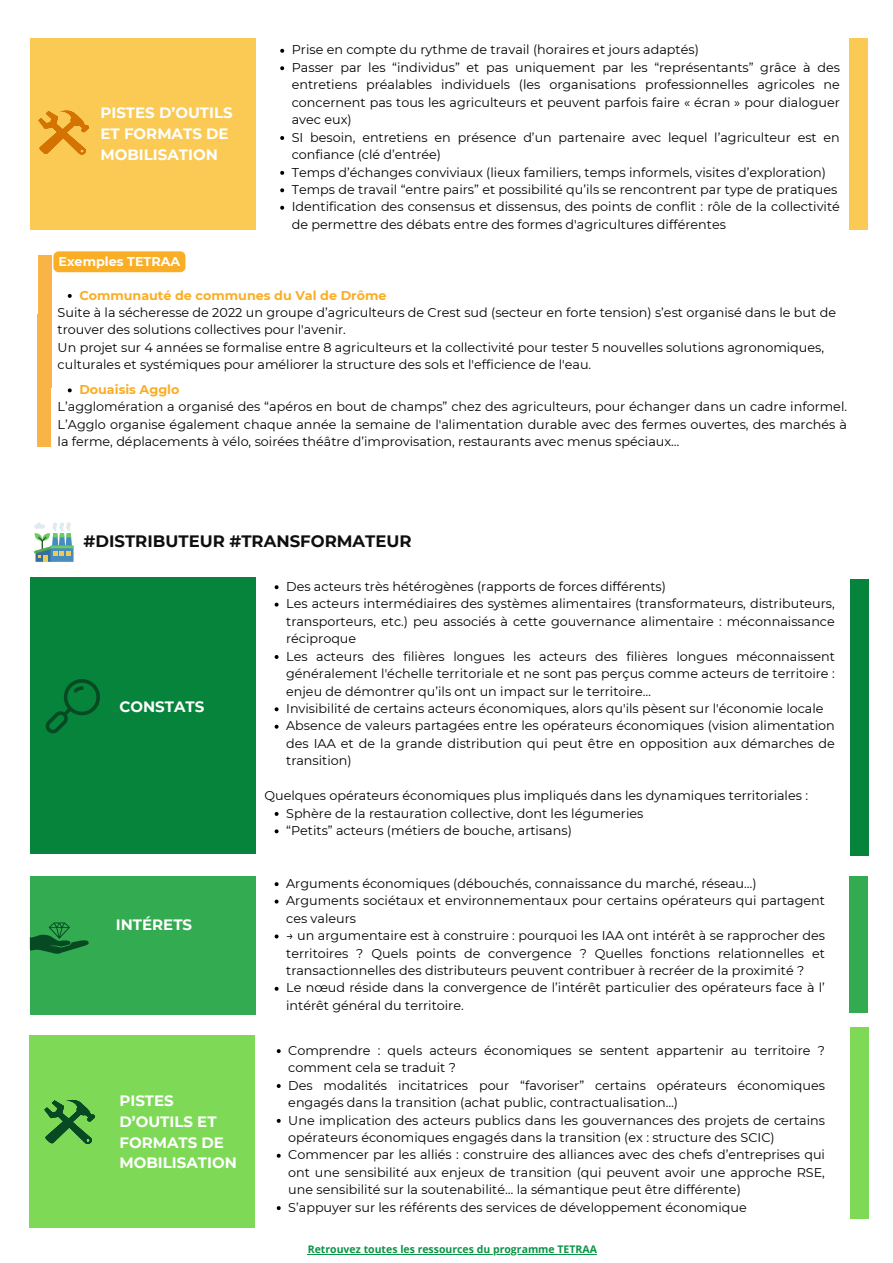
<style>
.page{position:relative;width:893px;height:1263px;background:#fff}
.page>*{position:absolute;margin:0;border:0;box-sizing:border-box;transform-origin:0 0}
.t1{font:700 16.5px "Montserrat";color:#100f0d}
.t2{font:700 15px/20.9px "Montserrat";color:#fff}
.t3{font:12.75px/17.4px "Montserrat";color:#000}
.t4{font:700 12.75px "Montserrat";color:#faae25}
.t5{font:700 12.75px "Montserrat";color:#fefefe}
.t6{font:700 10.5px "Open Sans";color:#099446}
</style>
<div class="page">
<div style="left:30px;top:38px;width:225px;height:191px;background:#faca55"></div>
<div style="left:38px;top:255px;width:14px;height:133px;background:#f9b347"></div>
<div style="left:30px;top:577px;width:225px;height:276px;background:#06843c"></div>
<div style="left:30px;top:876px;width:225px;height:138px;background:#33ab50"></div>
<div style="left:30px;top:1035px;width:225px;height:193px;background:#7ed957"></div>
<svg style="left:34px;top:522px;width:40px;height:40px"></svg>
<svg style="left:38px;top:110px;width:51px;height:45px"></svg>
<svg style="left:280px;top:49px;width:4px;height:4px"></svg>
<svg style="left:280px;top:66px;width:4px;height:4px"></svg>
<svg style="left:280px;top:136px;width:4px;height:4px"></svg>
<svg style="left:280px;top:171px;width:4px;height:4px"></svg>
<svg style="left:280px;top:188px;width:4px;height:4px"></svg>
<svg style="left:280px;top:206px;width:4px;height:4px"></svg>
<svg style="left:68px;top:388px;width:4px;height:4px"></svg>
<div style="left:53px;top:251px;width:132px;height:21px;background:#faae25"></div>
<svg style="left:275px;top:585px;width:3px;height:4px"></svg>
<svg style="left:275px;top:603px;width:3px;height:4px"></svg>
<svg style="left:275px;top:655px;width:3px;height:4px"></svg>
<svg style="left:275px;top:707px;width:3px;height:4px"></svg>
<svg style="left:275px;top:725px;width:3px;height:4px"></svg>
<svg style="left:275px;top:812px;width:3px;height:4px"></svg>
<svg style="left:275px;top:829px;width:3px;height:4px"></svg>
<svg style="left:275px;top:882px;width:3px;height:4px"></svg>
<svg style="left:275px;top:934px;width:3px;height:4px"></svg>
<svg style="left:275px;top:987px;width:3px;height:4px"></svg>
<svg style="left:277px;top:1049px;width:4px;height:4px"></svg>
<svg style="left:277px;top:1084px;width:4px;height:4px"></svg>
<svg style="left:277px;top:1119px;width:4px;height:4px"></svg>
<svg style="left:277px;top:1154px;width:4px;height:4px"></svg>
<svg style="left:277px;top:1206px;width:4px;height:4px"></svg>
<div style="left:849px;top:38px;width:18px;height:191px;background:#faca55"></div>
<svg style="left:46px;top:679px;width:54px;height:54px"></svg>
<svg style="left:30px;top:922px;width:59px;height:32px"></svg>
<svg style="left:44px;top:1099px;width:51px;height:45px"></svg>
<div style="left:850px;top:579px;width:19px;height:276px;background:#06843c"></div>
<div style="left:849px;top:877px;width:18px;height:136px;background:#33ab50"></div>
<div style="left:850px;top:1027px;width:19px;height:191px;background:#7ed957"></div>
<svg style="left:68px;top:294px;width:4px;height:4px"></svg>
<div style="left:38px;top:314px;width:13px;height:133px;background:#f9b347"></div>
<hr style="left:308px;top:1254px;width:289px;height:1px;background:#099446">
<p class="t2" style="left:100px;top:102px;width:134px">PISTES D’OUTILS<br>ET FORMATS DE<br>MOBILISATION</p>
<p class="t5" style="left:59px;top:254px;width:123px">Exemples TETRAA</p>
<p class="t3" style="left:292px;top:41px;width:409px">Prise en compte du rythme de travail (horaires et jours adaptés)</p>
<h1 class="t3" style="left:292px;top:59px;width:549px;text-align:justify">Passer par les “individus” et pas uniquement par les “représentants” grâce à des entretiens préalables individuels (les organisations professionnelles agricoles ne concernent pas tous les agriculteurs et peuvent parfois faire « écran » pour dialoguer avec eux)</h1>
<p class="t3" style="left:292px;top:128px;width:549px">SI besoin, entretiens en présence d’un partenaire avec lequel l’agriculteur est en confiance (clé d’entrée)</p>
<p class="t3" style="left:292px;top:163px;width:536px">Temps d’échanges conviviaux (lieux familiers, temps informels, visites d’exploration)</p>
<p class="t3" style="left:292px;top:181px;width:547px">Temps de travail “entre pairs” et possibilité qu’ils se rencontrent par type de pratiques</p>
<p class="t3" style="left:292px;top:198px;width:549px">Identification des consensus et dissensus, des points de conflit : rôle de la collectivité de permettre des débats entre des formes d'agricultures différentes</p>
<p class="t4" style="left:79px;top:287px;width:309px">Communauté de communes du Val de Drôme</p>
<p class="t3" style="left:58px;top:304px;width:780px">Suite à la sécheresse de 2022 un groupe d’agriculteurs de Crest sud (secteur en forte tension) s’est organisé dans le but de trouver des solutions collectives pour l'avenir.<br>Un projet sur 4 années se formalise entre 8 agriculteurs et la collectivité pour tester 5 nouvelles solutions agronomiques, culturales et systémiques pour améliorer la structure des sols et l'efficience de l'eau.</p>
<p class="t4" style="left:79px;top:382px;width:102px">Douaisis Agglo</p>
<p class="t3" style="left:58px;top:398px;width:791px;text-align:justify">L’agglomération a organisé des “apéros en bout de champs” chez des agriculteurs, pour échanger dans un cadre informel.<br>L’Agglo organise également chaque année la semaine de l'alimentation durable avec des fermes ouvertes, des marchés à la ferme, déplacements à vélo, soirées théâtre d’improvisation, restaurants avec menus spéciaux…</p>
<p class="t1" style="left:84px;top:531px;width:329px">#DISTRIBUTEUR #TRANSFORMATEUR</p>
<h1 class="t2" style="left:119px;top:696px;width:86px">CONSTATS</h1>
<p class="t2" style="left:116px;top:914px;width:78px">INTÉRETS</p>
<p class="t2" style="left:119px;top:1090px;width:119px">PISTES<br>D’OUTILS ET<br>FORMATS DE<br>MOBILISATION</p>
<h2 class="t3" style="left:286px;top:578px;width:381px">Des acteurs très hétérogènes (rapports de forces différents)</h2>
<p class="t3" style="left:286px;top:595px;width:550px;text-align:justify">Les acteurs intermédiaires des systèmes alimentaires (transformateurs, distributeurs, transporteurs, etc.) peu associés à cette gouvernance alimentaire : méconnaissance réciproque</p>
<h3 class="t3" style="left:286px;top:647px;width:550px;text-align:justify">Les acteurs des filières longues les acteurs des filières longues méconnaissent généralement l'échelle territoriale et ne sont pas perçus comme acteurs de territoire : enjeu de démontrer qu’ils ont un impact sur le territoire…</h3>
<p class="t3" style="left:286px;top:700px;width:539px">Invisibilité de certains acteurs économiques, alors qu'ils pèsent sur l'économie locale</p>
<h3 class="t3" style="left:286px;top:717px;width:550px;text-align:justify">Absence de valeurs partagées entre les opérateurs économiques (vision alimentation des IAA et de la grande distribution qui peut être en opposition aux démarches de transition)</h3>
<p class="t3" style="left:264px;top:787px;width:545px">Quelques opérateurs économiques plus impliqués dans les dynamiques territoriales :</p>
<h1 class="t3" style="left:286px;top:804px;width:359px">Sphère de la restauration collective, dont les légumeries</h1>
<p class="t3" style="left:286px;top:822px;width:287px">“Petits” acteurs (métiers de bouche, artisans)</p>
<p class="t3" style="left:286px;top:874px;width:472px">Arguments économiques (débouchés, connaissance du marché, réseau…)</p>
<p class="t3" style="left:286px;top:892px;width:540px">Arguments sociétaux et environnementaux pour certains opérateurs qui partagent ces valeurs</p>
<p class="t3" style="left:286px;top:927px;width:540px;text-align:justify">→ un argumentaire est à construire : pourquoi les IAA ont intérêt à se rapprocher des territoires ? Quels points de convergence ? Quelles fonctions relationnelles et transactionnelles des distributeurs peuvent contribuer à recréer de la proximité ?</p>
<p class="t3" style="left:286px;top:979px;width:540px">Le nœud réside dans la convergence de l’intérêt particulier des opérateurs face à l’ intérêt général du territoire.</p>
<h3 class="t3" style="left:288px;top:1041px;width:538px">Comprendre : quels acteurs économiques se sentent appartenir au territoire ? comment cela se traduit ?</h3>
<p class="t3" style="left:288px;top:1076px;width:538px">Des modalités incitatrices pour “favoriser” certains opérateurs économiques engagés dans la transition (achat public, contractualisation…)</p>
<p class="t3" style="left:288px;top:1111px;width:538px">Une implication des acteurs publics dans les gouvernances des projets de certains opérateurs économiques engagés dans la transition (ex : structure des SCIC)</p>
<p class="t3" style="left:288px;top:1146px;width:538px;text-align:justify">Commencer par les alliés : construire des alliances avec des chefs d’entreprises qui ont une sensibilité aux enjeux de transition (qui peuvent avoir une approche RSE, une sensibilité sur la soutenabilité… la sémantique peut être différente)</p>
<h1 class="t3" style="left:288px;top:1198px;width:460px">S’appuyer sur les référents des services de développement économique</h1>
<p class="t6" style="left:308px;top:1242px;width:291px">Retrouvez toutes les ressources du programme TETRAA</p>
</div>
